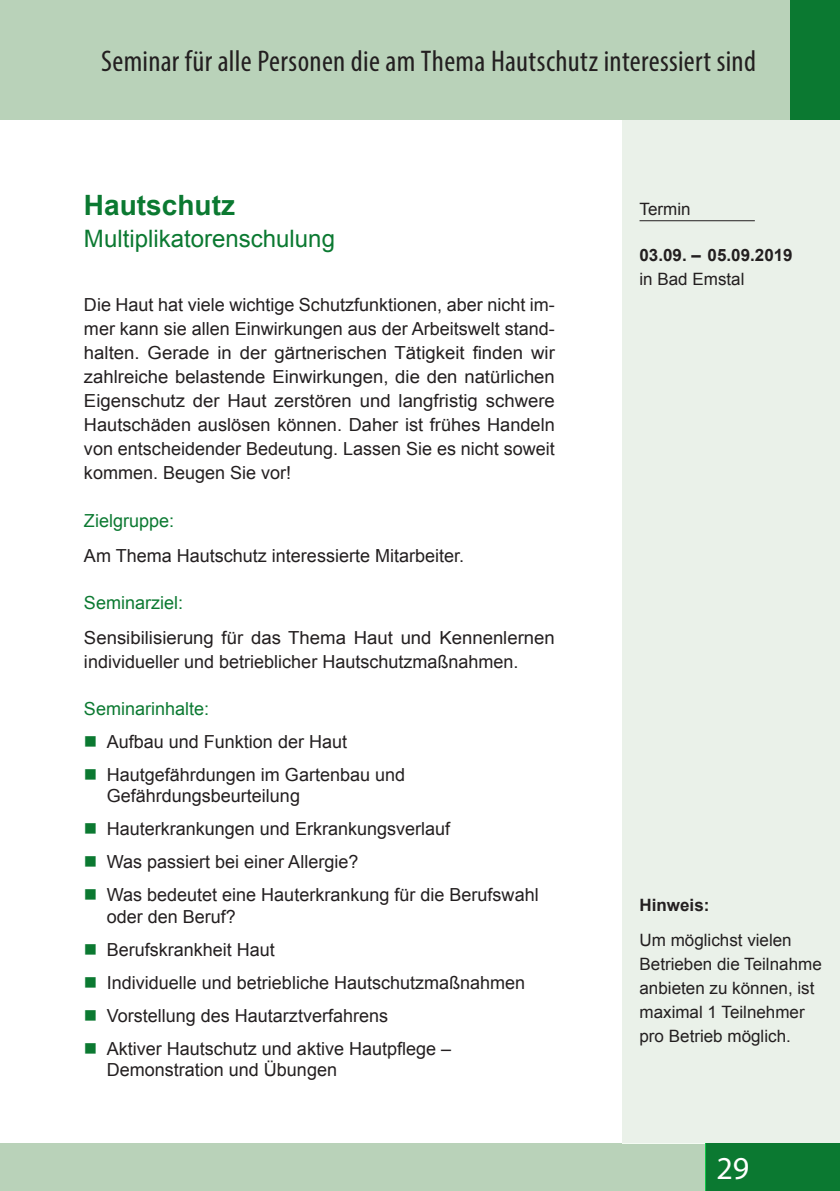
<style>
.page{position:relative;width:840px;height:1191px;background:#fff}
.page>*{position:absolute;margin:0;border:0;box-sizing:border-box;transform-origin:0 0}
.t1{font:32px "Myriad Pro";color:#fff}
.Kopfzeile-Titel__rec{font:condensed 30px "Myriad Pro";letter-spacing:.01em;color:#231f20}
.Überschrift_1{font:700 28px "Arial";color:#0b7931}
.Überschrift_1-2{font:24px "Arial";color:#0b7931}
.FT{font:18px/24px "Arial";color:#231f20}
.FT-2{font:18px "Arial";color:#0b7931}
.Termine__Maginale{font:17px/24px "Arial";color:#231f20}
.Termine__Maginale-2{font:700 17px/24px "Arial";color:#231f20}
.s1{font-weight:400}
</style>
<div class="page">
<div style="left:622px;top:119px;width:217px;height:1024px;background:#eaf1e9"></div>
<div style="left:704px;top:1143px;width:135px;height:48px;background:#0b7931"></div>
<div style="left:0;top:1143px;width:704px;height:48px;background:#b9d2b9"></div>
<div style="left:789px;top:0;width:50px;height:119px;background:#0b7931"></div>
<div style="left:0;top:0;width:789px;height:119px;background:#b9d2b9"></div>
<hr style="left:639px;top:220px;width:115px;height:1px;background:#231f20">
<p class="Kopfzeile-Titel__rec" style="left:101px;top:43px;width:656px">Seminar für alle Personen die am Thema Hautschutz interessiert sind</p>
<p class="Überschrift_1" style="left:84px;top:186px;width:152px">Hautschutz</p>
<p class="Überschrift_1-2" style="left:84px;top:222px;width:252px">Multiplikatorenschulung</p>
<p class="FT" style="left:84px;top:292px;width:472px;text-align:justify">Die Haut hat viele wichtige Schutzfunktionen, aber nicht im&shy;mer kann sie allen Einwirkungen aus der Arbeitswelt stand&shy;halten. Gerade in der gärtnerischen Tätigkeit finden wir zahlreiche belastende Einwirkungen, die den natürlichen Eigenschutz der Haut zerstören und langfristig schwere Hautschäden auslösen können. Daher ist frühes Handeln von entscheidender Bedeutung. Lassen Sie es nicht soweit kommen. Beugen Sie vor!</p>
<p class="FT-2" style="left:84px;top:508px;width:92px">Zielgruppe:</p>
<p class="FT" style="left:84px;top:544px;width:381px">Am Thema Hautschutz interessierte Mitarbeiter.</p>
<p class="FT-2" style="left:84px;top:590px;width:101px">Seminarziel:</p>
<p class="FT" style="left:84px;top:626px;width:472px">Sensibilisierung für das Thema Haut und Kennenlernen individueller und betrieblicher Hautschutzmaßnahmen.</p>
<p class="FT-2" style="left:84px;top:696px;width:127px">Seminarinhalte:</p>
<p class="FT" style="left:107px;top:729px;width:242px">Aufbau und Funktion der Haut</p>
<p class="FT" style="left:107px;top:763px;width:300px;line-height:21.6px">Hautgefährdungen im Gartenbau und<br>Gefährdungsbeurteilung</p>
<p class="FT" style="left:107px;top:817px;width:345px">Hauterkrankungen und Erkrankungsverlauf</p>
<p class="FT" style="left:107px;top:850px;width:253px">Was passiert bei einer Allergie?</p>
<p class="FT" style="left:107px;top:884px;width:433px;line-height:21.6px">Was bedeutet eine Hauterkrankung für die Berufswahl oder den Beruf?</p>
<p class="FT" style="left:107px;top:937px;width:170px">Berufskrankheit Haut</p>
<p class="FT" style="left:107px;top:970px;width:420px">Individuelle und betriebliche Hautschutzmaßnahmen</p>
<p class="FT" style="left:107px;top:1003px;width:283px">Vorstellung des Hautarztverfahrens</p>
<p class="FT" style="left:107px;top:1037px;width:346px;line-height:21.6px">Aktiver Hautschutz und aktive Hautpflege –<br>Demonstration und Übungen</p>
<p class="Termine__Maginale" style="left:639px;top:197px;width:52px">Termin</p>
<p class="Termine__Maginale-2" style="left:639px;top:244px;width:155px">03.09. – 05.09.2019 <span class="s1">in Bad Emstal</span></p>
<p class="Termine__Maginale-2" style="left:639px;top:893px;width:71px">Hinweis:</p>
<p class="Termine__Maginale" style="left:639px;top:928px;width:184px">Um möglichst vielen<br>Betrieben die Teilnahme anbieten zu können, ist maximal 1 Teilnehmer pro Betrieb möglich.</p>
<h1 class="t1" style="left:716px;top:1150px;width:34px">29</h1>
</div>
